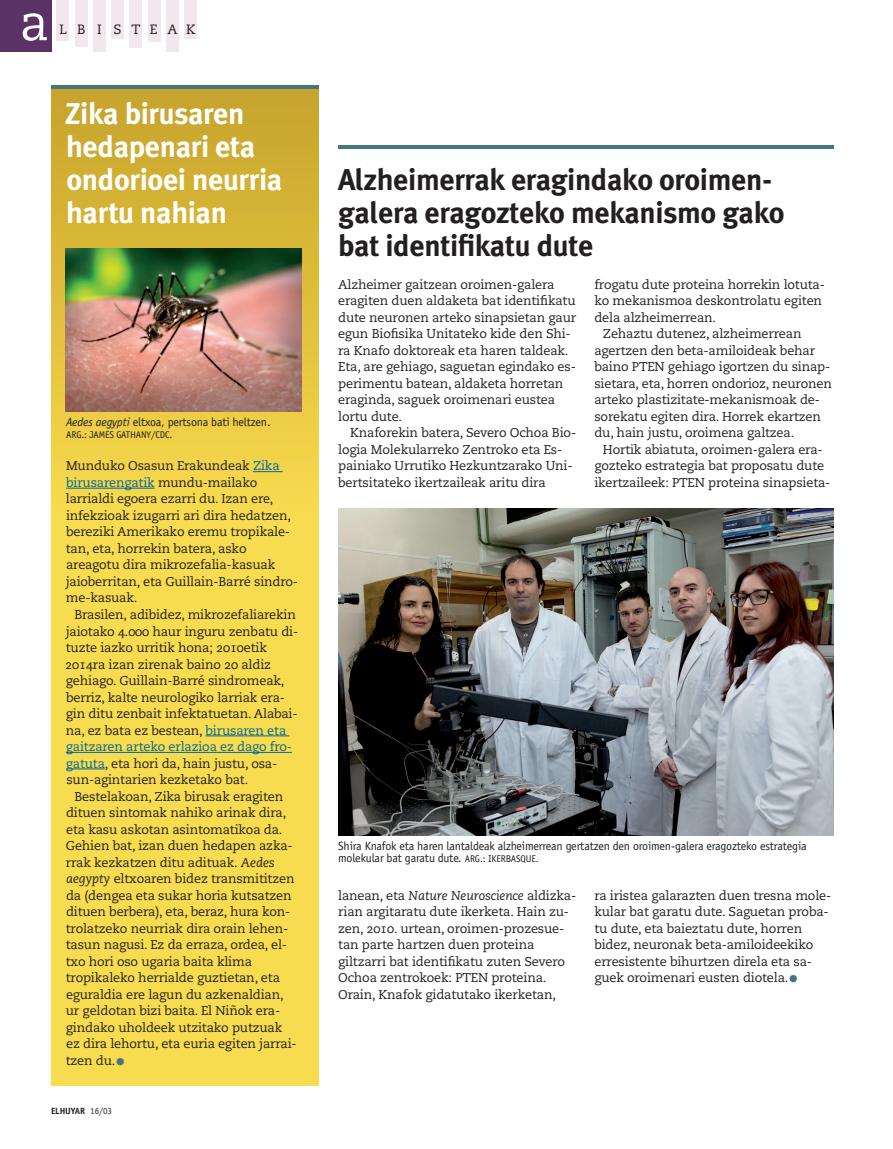
<style>
.page{position:relative;width:893px;height:1149px;background:#fff}
.page>*{position:absolute;margin:0;border:0;box-sizing:border-box;transform-origin:0 0}
.t1{font:51px "Caecilia LT Std";color:#fff}
.t2{font:700 30px/33px "Meta Plus";letter-spacing:-.01em;color:#231f20}
.t3{font:700 30px/33px "Meta Plus";letter-spacing:-.01em;color:#fff}
.t4{font:13.5px "Caecilia LT Std";letter-spacing:.73em;color:#231f20}
.t5{font:12.75px/16.5px "Caecilia LT Std";letter-spacing:-.015em;color:#231f20}
.t6{font:12px/12px "Officina Sans Std";letter-spacing:-.015em;color:#231f20}
.t7{font:9.75px "Officina Sans Std";letter-spacing:-.015em;color:#231f20}
.t8{font:700 9px "Officina Sans Std";letter-spacing:-.01em;color:#231f20}
.s1{font-style:italic}
.s2{color:#01669a}
.s3{font-size:21px;color:#457581}
.s4{font-weight:400}
.s5{font-size:9.75px}
</style>
<div class="page">
<div style="left:57px;top:0;width:12px;height:40px;background:#f1e7ec"></div>
<div style="left:75px;top:0;width:13px;height:46px;background:#f1e7ec"></div>
<div style="left:93px;top:0;width:13px;height:51px;background:#f1e7ec"></div>
<div style="left:111px;top:0;width:13px;height:38px;background:#f1e7ec"></div>
<div style="left:130px;top:0;width:12px;height:47px;background:#f1e7ec"></div>
<div style="left:148px;top:0;width:13px;height:42px;background:#f1e7ec"></div>
<div style="left:166px;top:0;width:13px;height:51px;background:#f1e7ec"></div>
<div style="left:184px;top:0;width:13px;height:38px;background:#f1e7ec"></div>
<div style="left:0;top:0;width:51px;height:51px;background:#5b3265"></div>
<div style="left:51px;top:85px;width:267px;height:999px;background:#f8dc4f"></div>
<div style="left:51px;top:85px;width:267px;height:427px;background:linear-gradient(to bottom,#c4a22b,#f4d64e)"></div>
<hr style="left:253px;top:471px;width:30px;height:1px;background:#01669a">
<hr style="left:66px;top:487px;width:89px;height:1px;background:#01669a">
<hr style="left:205px;top:735px;width:84px;height:1px;background:#01669a">
<hr style="left:66px;top:751px;width:226px;height:1px;background:#01669a">
<hr style="left:66px;top:768px;width:39px;height:1px;background:#01669a">
<hr style="left:51px;top:85px;width:267px;height:3px;background:#457581">
<img style="left:66px;top:248px;width:236px;height:164px">
<hr style="left:338px;top:145px;width:495px;height:4px;background:#457581">
<img style="left:338px;top:508px;width:495px;height:327px">
<h1 class="t1" style="left:20px;top:-7px;width:31px">a</h1>
<p class="t4" style="left:59px;top:21px;width:138px">LBI STEAK</p>
<h2 class="t3" style="left:65px;top:96px;width:219px">Zika birusaren hedapenari eta ondorioei neurria hartu nahian</h2>
<p class="t6" style="left:66px;top:416px;width:206px"><span class="s1">Aedes aegypti</span> eltxoa, pertsona bati heltzen.</p>
<p class="t7" style="left:66px;top:429px;width:108px">Arg.: James Gathany/CDC.</p>
<p class="t5" style="left:66px;top:458px;width:234px">Munduko Osasun Erakundeak <span class="s2">Zika birusarengatik</span> mundu-mailako larrialdi egoera ezarri du. Izan ere, infekzioak izugarri ari dira hedatzen, bereziki Amerikako eremu tropikale&shy;tan, eta, horrekin batera, asko areagotu dira mikrozefalia-kasuak jaioberritan, eta Guillain-Barré sindro&shy;me-kasuak.</p>
<p class="t5" style="left:65px;top:606px;width:235px;text-indent:9px">Brasilen, adibidez, mikrozefaliarekin jaiotako 4.000 haur inguru zenbatu di&shy;tuzte iazko urritik hona; 2010etik 2014ra izan zirenak baino 20 aldiz gehiago. Guillain-Barré sindromeak, berriz, kalte neurologiko larriak era&shy;gin ditu zenbait infektatuetan. Alabai&shy;na, ez bata ez bestean, <span class="s2">birusaren eta gaitzaren arteko erlazioa ez dago fro&shy;gatuta</span>, eta hori da, hain justu, osa&shy;sun-agintarien kezketako bat.</p>
<p class="t5" style="left:66px;top:788px;width:232px;text-indent:9px">Bestelakoan, Zika birusak eragiten dituen sintomak nahiko arinak dira, eta kasu askotan asintomatikoa da.<br>Gehien bat, izan duen hedapen azka&shy;rrak kezkatzen ditu adituak. <span class="s1">Aedes aegypty</span> eltxoaren bidez transmititzen da (dengea eta sukar horia kutsatzen dituen berbera), eta, beraz, hura kon&shy;trolatzeko neurriak dira orain lehen&shy;tasun nagusi. Ez da erraza, ordea, el&shy;txo hori oso ugaria baita klima tropikaleko herrialde guztietan, eta eguraldia ere lagun du azkenaldian, ur geldotan bizi baita. El Niñok era&shy;gindako uholdeek utzitako putzuak ez dira lehortu, eta euria egiten jarrai&shy;tzen du.<span class="s3">•</span></p>
<p class="t8" style="left:51px;top:1105px;width:62px">ELHUYAR <span class="s4">16/03</span></p>
<h2 class="t2" style="left:338px;top:162px;width:448px">Alzheimerrak eragindako oroimen&shy;galera eragozteko mekanismo gako bat identifikatu dute</h2>
<p class="t5" style="left:338px;top:276px;width:239px">Alzheimer gaitzean oroimen-galera eragiten duen aldaketa bat identifikatu dute neuronen arteko sinapsietan gaur egun Biofisika Unitateko kide den Shi&shy;ra Knafo doktoreak eta haren taldeak.<br>Eta, are gehiago, saguetan egindako es&shy;perimentu batean, aldaketa horretan eraginda, saguek oroimenari eustea lortu dute.</p>
<p class="t5" style="left:338px;top:425px;width:239px;text-indent:12px">Knaforekin batera, Severo Ochoa Bio&shy;logia Molekularreko Zentroko eta Es&shy;painiako Urrutiko Hezkuntzarako Uni&shy;bertsitateko ikertzaileak aritu dira</p>
<p class="t5" style="left:594px;top:276px;width:232px">frogatu dute proteina horrekin lotuta-</p>
<p class="t5" style="left:594px;top:293px;width:229px">ko mekanismoa deskontrolatu egiten</p>
<p class="t5" style="left:594px;top:309px;width:123px">dela alzheimerrean.</p>
<p class="t5" style="left:603px;top:326px;width:200px">Zehaztu dutenez, alzheimerrean</p>
<p class="t5" style="left:594px;top:342px;width:222px">agertzen den beta-amiloideak behar</p>
<p class="t5" style="left:594px;top:359px;width:237px">baino PTEN gehiago igortzen du sinap-</p>
<p class="t5" style="left:594px;top:375px;width:239px">sietara, eta, horren ondorioz, neuronen</p>
<p class="t5" style="left:594px;top:392px;width:227px">arteko plastizitate-mekanismoak de-</p>
<p class="t5" style="left:594px;top:408px;width:228px">sorekatu egiten dira. Horrek ekartzen</p>
<p class="t5" style="left:594px;top:425px;width:201px">du, hain justu, oroimena galtzea.</p>
<p class="t5" style="left:603px;top:441px;width:221px">Hortik abiatuta, oroimen-galera era-</p>
<p class="t5" style="left:594px;top:458px;width:231px">gozteko estrategia bat proposatu dute</p>
<p class="t5" style="left:594px;top:474px;width:238px">ikertzaileek: PTEN proteina sinapsieta-</p>
<p class="t6" style="left:338px;top:839px;width:470px">Shira Knafok eta haren lantaldeak alzheimerrean gertatzen den oroimen-galera eragozteko estrategia molekular bat garatu dute. <span class="s5">Arg.: Ikerbasque.</span></p>
<p class="t5" style="left:338px;top:887px;width:239px">lanean, eta <span class="s1">Nature Neuroscience</span> aldizka&shy;rian argitaratu dute ikerketa. Hain zu&shy;zen, 2010. urtean, oroimen-prozesue&shy;tan parte hartzen duen proteina giltzarri bat identifikatu zuten Severo Ochoa zentrokoek: PTEN proteina.<br>Orain, Knafok gidatutako ikerketan,</p>
<p class="t5" style="left:594px;top:887px;width:238px">ra iristea galarazten duen tresna mole&shy;kular bat garatu dute. Saguetan proba&shy;tu dute, eta baieztatu dute, horren bidez, neuronak beta-amiloideekiko erresistente bihurtzen direla eta sa&shy;guek oroimenari eusten diotela.<span class="s3">•</span></p>
</div>
